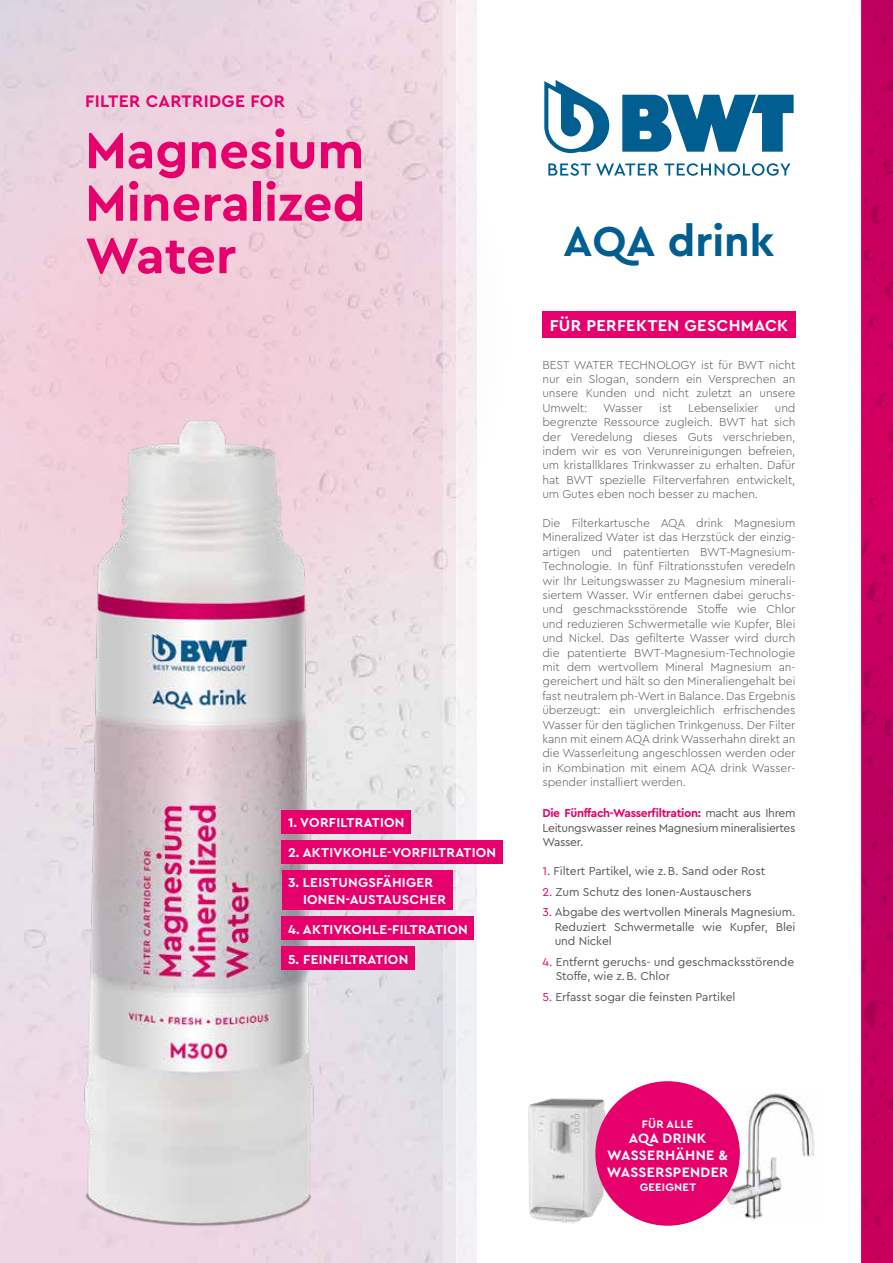
<style>
.page{position:relative;width:893px;height:1263px;background:#fff}
.page>*{position:absolute;margin:0;border:0;box-sizing:border-box;transform-origin:0 0}
.t1{font:700 52.5px/52.5px "Cera PRO";color:#e6006c;text-align:justify}
.t2{font:700 43.8px "Cera PRO";color:#005e90}
.t3{font:700 17.55px "Cera PRO";letter-spacing:.02em;color:#e6006c}
.t4{font:700 16.5px "Cera PRO";letter-spacing:.02em;color:#fff}
.t5{font:700 14.25px/17.1px "Cera PRO";letter-spacing:.02em;color:#fff;text-align:center}
.t6{font:700 13.5px/16.2px "Cera PRO";letter-spacing:.02em;color:#fff}
.t7{font:300 12px/14.4px "Cera PRO";letter-spacing:-.01em;color:#575756;text-align:justify}
.t8{font:12px/14.4px "Cera PRO";letter-spacing:-.005em;color:#575756;text-align:justify}
.t9{font:700 11.4px "Cera PRO";letter-spacing:.02em;color:#fff}
.s1{font-weight:700;color:#e6006c}
.s2{color:#e6006c}
</style>
<div class="page">
<img style="left:0;top:691px;width:443px;height:572px">
<div style="left:457px;top:0;width:20px;height:1263px;background:#f2f1f4"></div>
<div style="left:443px;top:0;width:14px;height:1263px;background:#e9e7ec"></div>
<svg style="left:0;top:0;width:477px;height:691px;background:#edd5df"></svg>
<img style="left:528px;top:1096px;width:95px;height:128px">
<img style="left:25px;top:338px;width:349px;height:925px">
<svg style="left:548px;top:163px;width:110px;height:13px"></svg>
<svg style="left:664px;top:163px;width:126px;height:13px"></svg>
<svg style="left:622px;top:95px;width:172px;height:57px"></svg>
<svg style="left:544px;top:80px;width:65px;height:73px"></svg>
<div style="left:542px;top:312px;width:253px;height:26px;background:#e6006c"></div>
<svg style="left:861px;top:0;width:32px;height:1263px;background:#c6005e"></svg>
<img style="left:724px;top:1093px;width:91px;height:127px">
<div style="left:595px;top:1081px;width:145px;height:145px;background:#e6006c;border-radius:50%"></div>
<div style="left:282px;top:810px;width:129px;height:24px;background:#e6006c"></div>
<div style="left:282px;top:840px;width:221px;height:24px;background:#e6006c"></div>
<div style="left:282px;top:916px;width:192px;height:24px;background:#e6006c"></div>
<div style="left:282px;top:946px;width:133px;height:24px;background:#e6006c"></div>
<div style="left:282px;top:870px;width:170px;height:40px;background:#e6006c"></div>
<h3 class="t3" style="left:85px;top:90px;width:201px">FILTER CARTRIDGE FOR</h3>
<h1 class="t1" style="left:85px;top:122px;width:282px">Magnesium Mineralized Water</h1>
<p class="t6" style="left:288px;top:814px;width:118px">1. VORFILTRATION</p>
<p class="t6" style="left:288px;top:844px;width:210px">2. AKTIVKOHLE-VORFILTRATION</p>
<p class="t6" style="left:303px;top:874px;width:144px;text-indent:-15px">3. LEISTUNGSFÄHIGER<br>IONEN-AUSTAUSCHER</p>
<p class="t6" style="left:288px;top:920px;width:181px">4. AKTIVKOHLE-FILTRATION</p>
<p class="t6" style="left:288px;top:950px;width:122px">5. FEINFILTRATION</p>
<h2 class="t2" style="left:564px;top:212px;width:212px">AQA drink</h2>
<h3 class="t4" style="left:550px;top:315px;width:240px">FÜR PERFEKTEN GESCHMACK</h3>
<p class="t7" style="left:542px;top:357px;width:255px">BEST WATER TECHNOLOGY ist für BWT nicht nur ein Slogan, sondern ein Versprechen an unsere Kunden und nicht zuletzt an unsere Umwelt:</p>
<p class="t7" style="left:542px;top:400px;width:255px;text-indent:232px">und begrenzte Ressource zugleich. BWT hat sich der Veredelung dieses Guts verschrieben, indem wir es von Verunreinigungen befreien, um kristallklares Trinkwasser zu erhalten. Dafür hat BWT spezielle Filterverfahren entwickelt, um Gutes eben noch besser zu machen.</p>
<p class="t7" style="left:542px;top:515px;width:255px">Die Filterkartusche AQA drink Magnesium Mineralized Water ist das Herzstück der einzig&shy;artigen und patentierten BWT-Magnesium-Technologie. In fünf Filtrationsstufen veredeln wir Ihr Leitungswasser zu Magnesium minerali&shy;siertem Wasser. Wir entfernen dabei geruchs&shy;und geschmacksstörende Stoffe wie Chlor und reduzieren Schwermetalle wie Kupfer, Blei und Nickel. Das gefilterte Wasser wird durch die patentierte BWT-Magnesium--Technologie mit dem wertvollem Mineral Magnesium an&shy;gereichert und hält so den Mineraliengehalt bei fast neutralem ph-Wert in Balance. Das Ergebnis überzeugt: ein unvergleichlich erfrischendes Wasser für den täglichen Trinkgenuss. Der Filter kann mit einem AQA drink Wasserhahn direkt an die Wasserleitung angeschlossen werden oder in Kombination mit einem AQA drink Wasser&shy;spender installiert werden.</p>
<p class="t8" style="left:542px;top:805px;width:254px"><span class="s1">Die Fünffach-Wasserfiltration:</span> macht aus Ihrem Leitungswasser reines Magnesium mineralisiertes Wasser.</p>
<p class="t8" style="left:542px;top:863px;width:224px"><span class="s2">1.</span> Filtert Partikel, wie z. B. Sand oder Rost</p>
<p class="t8" style="left:542px;top:884px;width:211px"><span class="s2">2.</span> Zum Schutz des Ionen-Austauschers</p>
<p class="t8" style="left:555px;top:905px;width:242px;text-indent:-12px"><span class="s2">3.</span> Abgabe des wertvollen Minerals Magnesium.<br>Reduziert Schwermetalle wie Kupfer, Blei und Nickel</p>
<p class="t8" style="left:556px;top:954px;width:240px;text-indent:-13px"><span class="s2">4.</span> Entfernt geruchs- und geschmacksstörende<br>Stoffe, wie z. B. Chlor</p>
<p class="t8" style="left:542px;top:989px;width:194px"><span class="s2">5.</span> Erfasst sogar die feinsten Partikel</p>
<p class="t7" style="left:603px;top:400px;width:41px">Wasser</p>
<p class="t7" style="left:659px;top:400px;width:14px">ist</p>
<p class="t7" style="left:688px;top:400px;width:72px">Lebenselixier</p>
<p class="t9" style="left:642px;top:1116px;width:53px">FÜR ALLE</p>
<p class="t5" style="left:607px;top:1129px;width:123px">AQA DRINK<br>WASSERHÄHNE &amp;<br>WASSERSPENDER</p>
<p class="t9" style="left:640px;top:1179px;width:58px">GEEIGNET</p>
</div>
